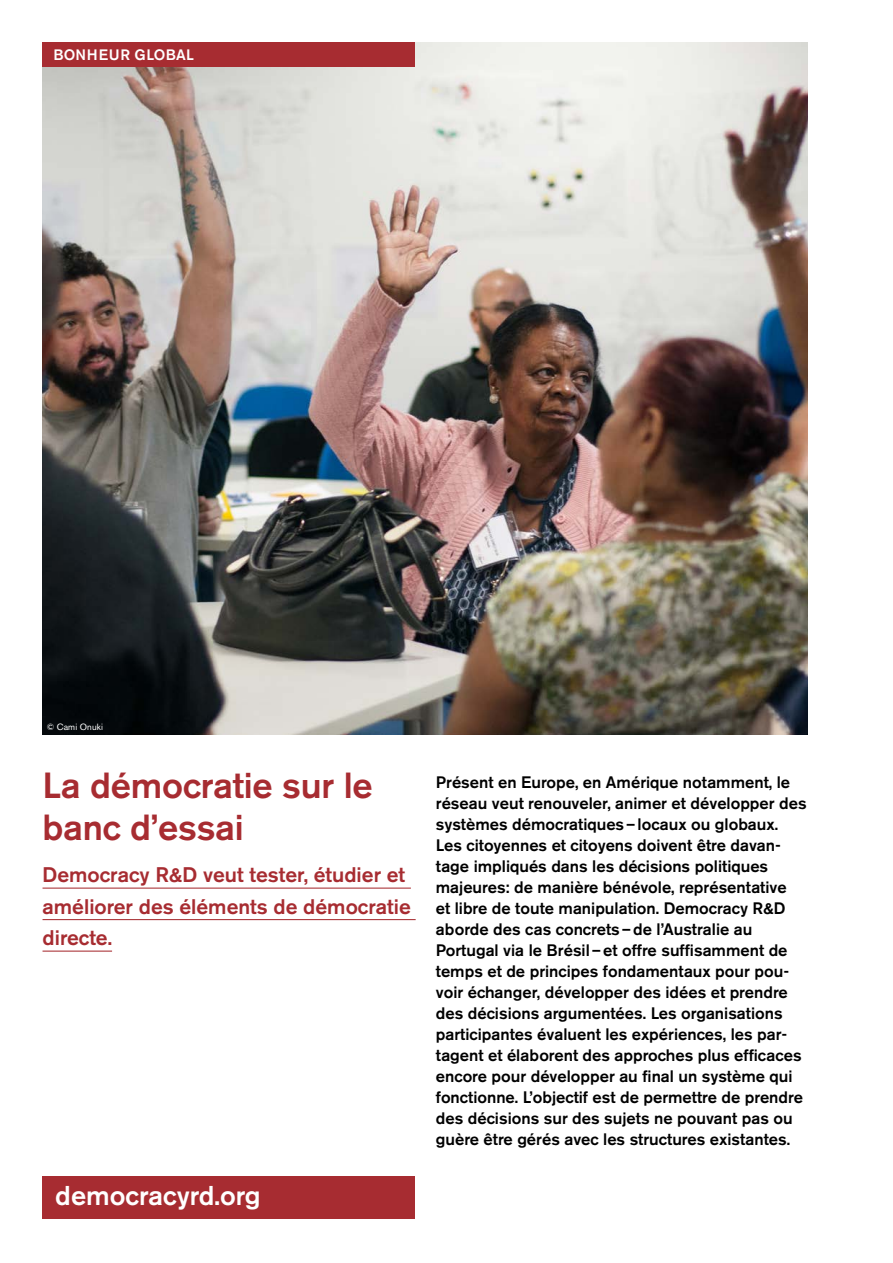
<style>
.page{position:relative;width:893px;height:1263px;background:#fff}
.page>*{position:absolute;margin:0;border:0;box-sizing:border-box;transform-origin:0 0}
.t1{font:500 36px/42px "Akzidenz Grotesk BE";letter-spacing:-.005em;color:#a72c31}
.t2{font:500 27px "Akzidenz Grotesk BE";color:#fff}
.t3{font:500 21px/31.5px "Akzidenz Grotesk BE";color:#a72c31}
.t4{font:500 16.5px/21px "Akzidenz Grotesk BE";color:#000}
.t5{font:500 15px "Akzidenz Grotesk BE";letter-spacing:.01em;color:#fff}
.t6{font:9px "Akzidenz Grotesk BE";letter-spacing:.01em;color:#fff}
</style>
<div class="page">
<img style="left:43px;top:43px;width:765px;height:692px">
<hr style="left:43px;top:887px;width:368px;height:2px;background:#a72c31">
<hr style="left:43px;top:919px;width:373px;height:1px;background:#a72c31">
<hr style="left:43px;top:950px;width:69px;height:2px;background:#a72c31">
<div style="left:43px;top:42px;width:372px;height:25px;background:#a72c31"></div>
<div style="left:43px;top:1176px;width:372px;height:42px;background:#a72c31"></div>
<p class="t5" style="left:53px;top:46px;width:142px">BONHEUR GLOBAL</p>
<p class="t6" style="left:47px;top:722px;width:58px">© Cami Onuki</p>
<h1 class="t1" style="left:43px;top:764px;width:332px">La démocratie sur le banc d’essai</h1>
<p class="t3" style="left:43px;top:859px;width:370px">Democracy R&amp;D veut tester, étudier et améliorer des éléments de démocratie directe.</p>
<h2 class="t2" style="left:55px;top:1179px;width:207px">democracyrd.org</h2>
<p class="t4" style="left:436px;top:771px;width:372px">Présent en Europe, en Amérique notamment, le réseau veut renouveler, animer et développer des systèmes démocratiques–locaux ou globaux.<br>Les citoyennes et citoyens doivent être davan&shy;tage impliqués dans les décisions politiques majeures: de manière bénévole, représentative<br>et libre de toute manipulation. Democracy R&amp;D aborde des cas concrets–de l’Australie au Portugal via le Brésil–et offre suffisamment de temps et de principes fondamentaux pour pou&shy;voir échanger, développer des idées et prendre des décisions argumentées. Les organisations participantes évaluent les expériences, les par&shy;tagent et élaborent des approches plus efficaces encore pour développer au final un système qui fonctionne. L’objectif est de permettre de prendre des décisions sur des sujets ne pouvant pas ou guère être gérés avec les structures existantes.</p>
</div>
